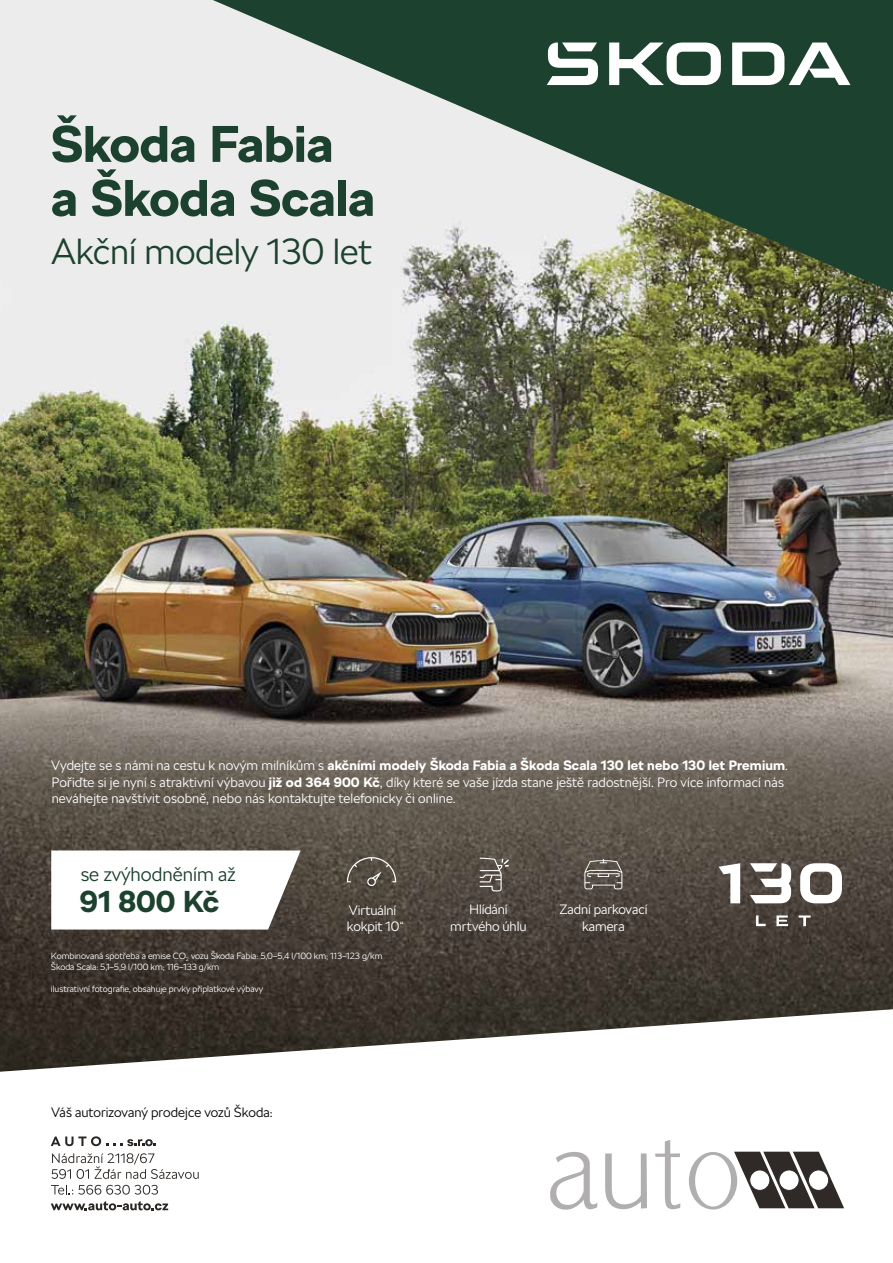
<style>
.page{position:relative;width:893px;height:1263px;background:#fff}
.page>*{position:absolute;margin:0;border:0;box-sizing:border-box;transform-origin:0 0}
.t1{font:700 51px/54px "SKODA Next";color:#1c412e}
.t2{font:300 36px "SKODA Next";color:#1c412e}
.t3{font:700 30px "SKODA Next";color:#1c412e}
.t4{font:300 19.5px "SKODA Next";color:#1c412e}
.t5{font:300 13.5px/16.5px "SKODA Next";letter-spacing:.01em;color:#fff}
.t6{font:300 13.5px "SKODA Next";color:#000}
.t7{font:300 9px/10.8px "SKODA Next";color:#fff}
.s1{font-weight:700}
</style>
<div class="page">
<img style="left:0;top:0;width:893px;height:1007px">
<svg style="left:0;top:1007px;width:893px;height:204px"></svg>
<svg style="left:347px;top:857px;width:49px;height:29px"></svg>
<svg style="left:480px;top:858px;width:29px;height:33px"></svg>
<svg style="left:584px;top:859px;width:38px;height:30px"></svg>
<svg style="left:51px;top:850px;width:250px;height:79px"></svg>
<svg style="left:170px;top:0;width:723px;height:301px"></svg>
<svg style="left:547px;top:43px;width:303px;height:42px"></svg>
<svg style="left:756px;top:915px;width:10px;height:11px"></svg>
<svg style="left:776px;top:915px;width:12px;height:11px"></svg>
<svg style="left:799px;top:915px;width:12px;height:11px"></svg>
<svg style="left:719px;top:863px;width:21px;height:40px"></svg>
<svg style="left:800px;top:863px;width:42px;height:40px"></svg>
<svg style="left:750px;top:863px;width:41px;height:40px"></svg>
<svg style="left:51px;top:1136px;width:105px;height:10px"></svg>
<svg style="left:52px;top:1153px;width:147px;height:26px"></svg>
<svg style="left:51px;top:1185px;width:107px;height:9px"></svg>
<svg style="left:51px;top:1201px;width:117px;height:9px"></svg>
<svg style="left:549px;top:1149px;width:48px;height:62px"></svg>
<svg style="left:605px;top:1153px;width:42px;height:56px"></svg>
<svg style="left:655px;top:1140px;width:25px;height:69px"></svg>
<svg style="left:689px;top:1152px;width:155px;height:57px"></svg>
<div style="left:808px;top:1170px;width:21px;height:20px;background:#fff;border-radius:50%"></div>
<div style="left:808px;top:1170px;width:21px;height:20px;border:1px solid #2f2927;border-radius:50%"></div>
<h1 class="t1" style="left:51px;top:117px;width:325px">Škoda Fabia<br>a Škoda Scala</h1>
<h2 class="t2" style="left:51px;top:238px;width:322px">Akční modely 130 let</h2>
<p class="t5" style="left:51px;top:759px;width:739px">Vydejte se s námi na cestu k novým milníkům s <span class="s1">akčními modely Škoda Fabia a Škoda Scala 130 let nebo 130 let Premium</span>.<br>Pořiďte si je nyní s atraktivní výbavou <span class="s1">již od 364 900 Kč</span>, díky které se vaše jízda stane ještě radostnější. Pro více informací nás neváhejte navštívit osobně, nebo nás kontaktujte telefonicky či online.</p>
<h3 class="t4" style="left:81px;top:867px;width:156px">se zvýhodněním až</h3>
<h3 class="t3" style="left:80px;top:884px;width:141px">91 800 Kč</h3>
<p class="t5" style="left:347px;top:903px;width:59px">Virtuální kokpit 10“</p>
<p class="t5" style="left:450px;top:903px;width:78px;text-align:center">Hlídání mrtvého úhlu</p>
<p class="t5" style="left:559px;top:903px;width:90px;text-align:center">Zadní parkovací kamera</p>
<p class="t7" style="left:51px;top:952px;width:333px">Kombinovaná spotřeba a emise CO<sub>2</sub> vozu Škoda Fabia: 5,0–5,4 l/100 km; 113–123 g/km<br>Škoda Scala: 5,1–5,9 l/100 km; 116–133 g/km</p>
<p class="t7" style="left:51px;top:985px;width:214px">ilustrativní fotografie, obsahuje prvky příplatkové výbavy</p>
<p class="t6" style="left:51px;top:1107px;width:223px">Váš autorizovaný prodejce vozů Škoda:</p>
</div>
